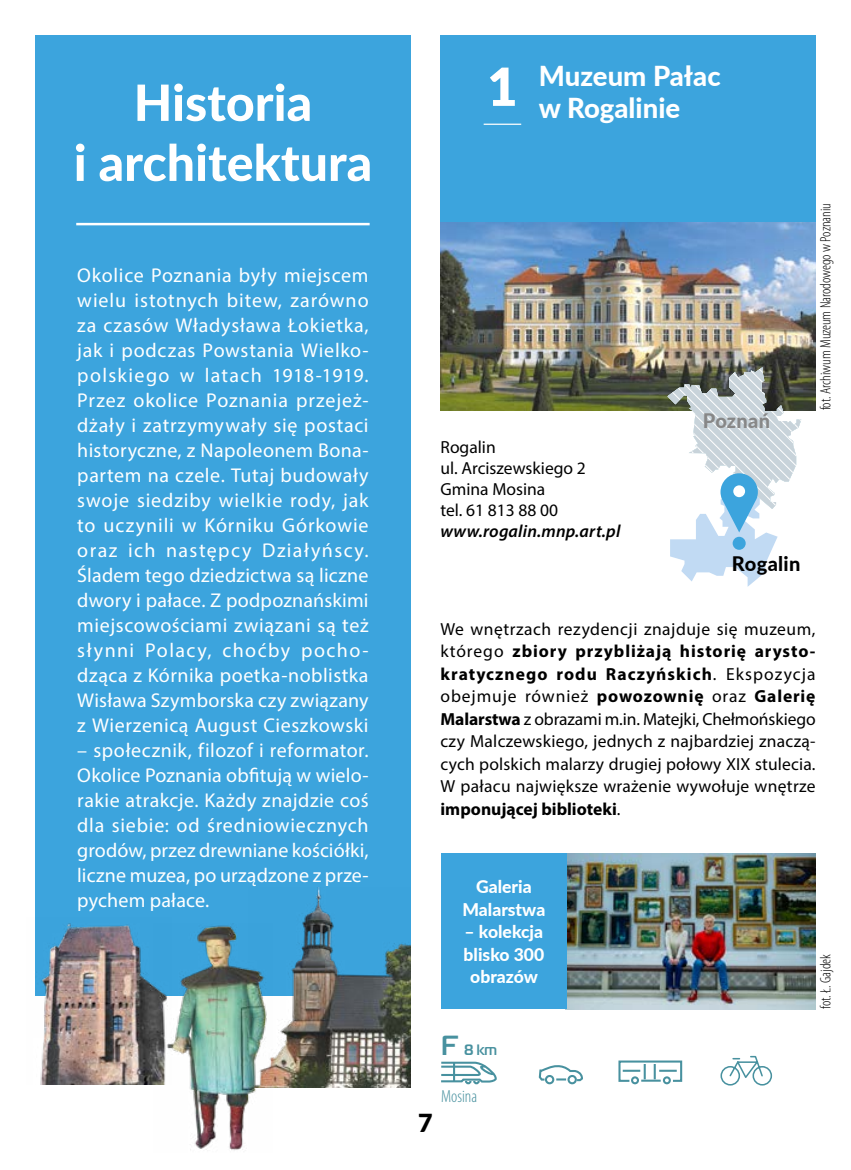
<style>
.page{position:relative;width:851px;height:1170px;background:#fff}
.page>*{position:absolute;margin:0;border:0;box-sizing:border-box;transform-origin:0 0}
.t1{font:800 50px/60px "Lato";color:#fff;text-align:center}
.t2{font:800 27.5px/32.5px "Lato";color:#fff}
.t3{font:900 25px "Lato";color:#000}
.t4{font:20px/25px "Myriad Pro";letter-spacing:.015em;color:#fff;text-align:justify}
.t5{font:800 20px "Lato";letter-spacing:.015em;color:#000}
.t6{font:800 20px "Lato";letter-spacing:.01em;color:#878787}
.t7{font:17.5px/22.5px "Myriad Pro";letter-spacing:.01em;color:#000;text-align:justify}
.t8{font:800 17.5px/22.5px "Lato";color:#fff;text-align:center}
.t9{font:italic 600 17.5px "Myriad Pro";letter-spacing:.01em;color:#000}
.t10{font:300 condensed 17.5px "Myriad Pro";color:#48919f}
.t11{font:300 condensed 15px "Myriad Pro";color:#000}
.t12{font:700 15px "Magistral TT";color:#48919f}
.s1{font-weight:700}
.s2{font-size:27.5px}
</style>
<div class="page">
<div style="left:35px;top:35px;width:375px;height:960px;background:#3ca4dd"></div>
<hr style="left:76px;top:223px;width:293px;height:2px;background:#fff">
<img style="left:35px;top:923px;width:118px;height:161px">
<div style="left:440px;top:35px;width:375px;height:375px;background:#3ca4dd"></div>
<hr style="left:483px;top:124px;width:38px;height:1px;background:#fff">
<img style="left:566px;top:853px;width:249px;height:155px">
<img style="left:440px;top:223px;width:375px;height:187px">
<svg style="left:667px;top:367px;width:134px;height:219px"></svg>
<div style="left:733px;top:485px;width:12px;height:12px;background:#fff;border-radius:50%"></div>
<div style="left:441px;top:853px;width:125px;height:155px;background:#3ca4dd"></div>
<img style="left:272px;top:887px;width:138px;height:200px">
<svg style="left:441px;top:1061px;width:56px;height:24px"></svg>
<svg style="left:538px;top:1065px;width:45px;height:17px"></svg>
<div style="left:545px;top:1074px;width:9px;height:10px;border:2px solid #48919f;border-radius:50%"></div>
<div style="left:567px;top:1074px;width:9px;height:10px;border:2px solid #48919f;border-radius:50%"></div>
<div style="left:631px;top:1076px;width:8px;height:8px;border:2px solid #48919f;border-radius:50%"></div>
<div style="left:662px;top:1076px;width:8px;height:8px;border:2px solid #48919f;border-radius:50%"></div>
<svg style="left:618px;top:1060px;width:65px;height:22px"></svg>
<img style="left:153px;top:925px;width:119px;height:226px">
<svg style="left:720px;top:1055px;width:52px;height:31px"></svg>
<h1 class="t1" style="left:74px;top:70px;width:300px">Historia<br>i architektura</h1>
<p class="t4" style="left:77px;top:262px;width:293px">Okolice Poznania były miejscem wielu istotnych bitew, zarówno za czasów Władysława Łokietka, jak i podczas Powstania Wielko&shy;polskiego w latach 1918-1919.<br>Przez okolice Poznania przejeż&shy;dżały i zatrzymywały się postaci historyczne, z Napoleonem Bona&shy;partem na czele. Tutaj budowały swoje siedziby wielkie rody, jak to uczynili w Kórniku Górkowie oraz ich następcy Działyńscy.<br>Śladem tego dziedzictwa są liczne dwory i pałace. Z podpoznańskimi miejscowościami związani są też słynni Polacy, choćby pocho&shy;dząca z Kórnika poetka-noblistka Wisława Szymborska czy związany z Wierzenicą August Cieszkowski</p>
<p class="t4" style="left:77px;top:737px;width:293px">– społecznik, filozof i reformator.<br>Okolice Poznania obfitują w wielo&shy;rakie atrakcje. Każdy znajdzie coś dla siebie: od średniowiecznych grodów, przez drewniane kościółki, liczne muzea, po urządzone z prze&shy;pychem pałace.</p>
<h2 class="t2" style="left:487px;top:58px;width:235px;text-indent:52px">Muzeum Pałac<br><sup>1</sup> w Rogalinie</h2>
<p class="t7" style="left:440px;top:436px;width:147px;line-height:21px;text-align:left">Rogalin<br>ul. Arciszewskiego 2<br>Gmina Mosina<br>tel. 61 813 88 00</p>
<p class="t9" style="left:440px;top:519px;width:181px">www.rogalin.mnp.art.pl</p>
<p class="t6" style="left:702px;top:406px;width:69px">Poznań</p>
<p class="t11" style="left:816px;top:410px;width:209px;rotate:-90deg">fot. Archiwum Muzeum Narodowego w Poznaniu</p>
<p class="t5" style="left:731px;top:549px;width:70px">Rogalin</p>
<p class="t7" style="left:440px;top:617px;width:376px">We wnętrzach rezydencji znajduje się muzeum, którego <span class="s1">zbiory przybliżają historię arysto&shy;kratycznego rodu Raczyńskich</span>. Ekspozycja obejmuje również <span class="s1">powozownię</span> oraz <span class="s1">Galerię Malarstwa</span> z obrazami m.in. Matejki, Chełmońskiego czy Malczewskiego, jednych z najbardziej znaczą&shy;cych polskich malarzy drugiej połowy XIX stulecia.<br>W pałacu największe wrażenie wywołuje wnętrze <span class="s1">imponującej biblioteki</span>.</p>
<p class="t8" style="left:462px;top:874px;width:84px">Galeria<br>Malarstwa</p>
<p class="t8" style="left:463px;top:919px;width:82px">– kolekcja blisko 300 obrazów</p>
<p class="t3" style="left:418px;top:1103px;width:16px">7</p>
<p class="t12" style="left:441px;top:1040px;width:58px"><span class="s2">F</span> 8 km</p>
<p class="t10" style="left:441px;top:1085px;width:38px">Mosina</p>
<p class="t11" style="left:816px;top:1008px;width:56px;rotate:-90deg">fot. Ł. Gajdek</p>
</div>
